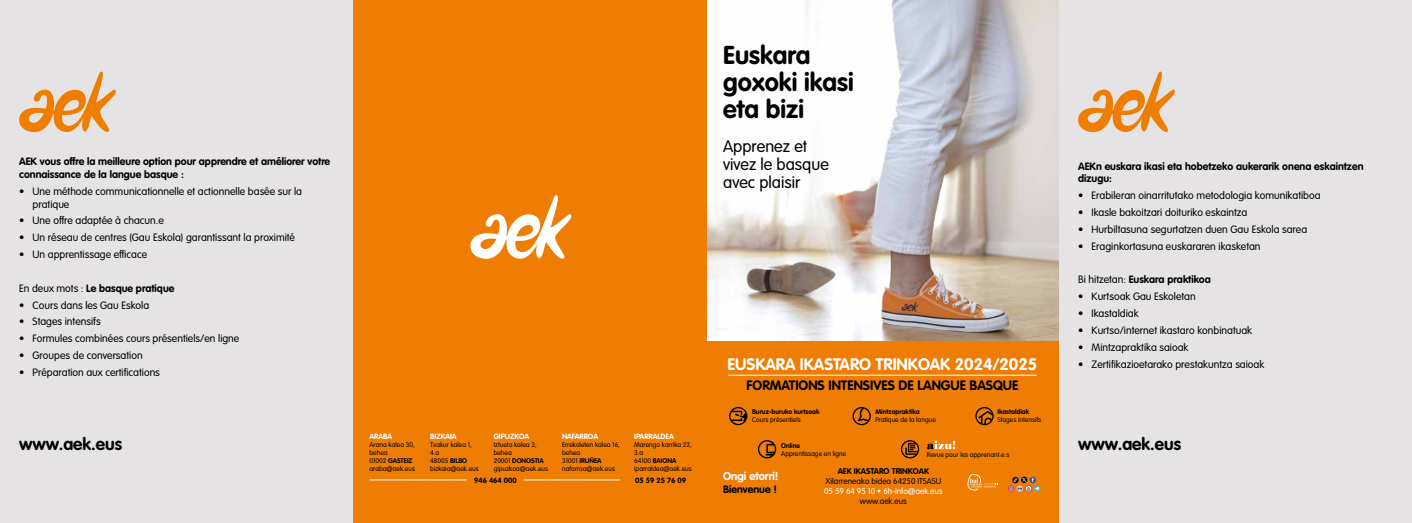
<style>
.page{position:relative;width:1412px;height:523px;background:#fff}
.page>*{position:absolute;margin:0;border:0;box-sizing:border-box;transform-origin:0 0}
.t1{font:700 25.5px/27px "VAG Rounded LT Pro";color:#000}
.t2{font:700 17.25px "VAG Rounded LT Pro";color:#000}
.t3{font:300 16.5px/18px "VAG Rounded LT Pro";color:#000}
.t4{font:700 16.5px "VAG Rounded LT Pro";color:#fff}
.t5{font:700 13.5px "VAG Rounded LT Pro";color:#000}
.t6{font:700 11.25px "VAG Rounded LT Pro";color:#fff}
.t7{font:300 10.5px/12.6px "VAG Rounded LT Pro";color:#000}
.t8{font:700 10.5px/12.6px "VAG Rounded LT Pro";color:#000}
.t9{font:300 8.25px "VAG Rounded LT Pro";color:#000}
.t10{font:300 8.25px "VAG Rounded LT Pro";color:#fff}
.t11{font:700 8.25px "VAG Rounded LT Pro";color:#000}
.t12{font:700 7.5px "VAG Rounded LT Pro";color:#fff}
.t13{font:700 7.5px "VAG Rounded LT Pro";color:#000}
.t14{font:300 6.75px/8.1px "VAG Rounded LT Pro";color:#000}
.t15{font:700 6.75px "VAG Rounded LT Pro";color:#000}
.s1{font-weight:300}
.s2{font-weight:700}
</style>
<div class="page">
<img style="left:706px;top:0;width:352px;height:342px">
<div style="left:0;top:0;width:353px;height:523px;background:#e5e3e3"></div>
<svg style="left:19px;top:72px;width:97px;height:61px"></svg>
<div style="left:353px;top:0;width:353px;height:523px;background:#ef7d04"></div>
<svg style="left:470px;top:195px;width:101px;height:64px"></svg>
<hr style="left:369px;top:480px;width:97px;height:1px;background:#fff">
<hr style="left:523px;top:480px;width:97px;height:1px;background:#fff">
<div style="left:704px;top:342px;width:355px;height:181px;background:#ef7d04"></div>
<hr style="left:728px;top:375px;width:309px;height:1px;background:#fff">
<div style="left:1059px;top:0;width:353px;height:523px;background:#e5e3e3"></div>
<svg style="left:1078px;top:72px;width:97px;height:61px"></svg>
<svg style="left:927px;top:440px;width:28px;height:9px"></svg>
<svg style="left:729px;top:407px;width:18px;height:18px"></svg>
<svg style="left:852px;top:407px;width:19px;height:18px"></svg>
<svg style="left:975px;top:407px;width:18px;height:18px"></svg>
<svg style="left:758px;top:440px;width:18px;height:18px"></svg>
<svg style="left:901px;top:440px;width:18px;height:18px"></svg>
<div style="left:966px;top:470px;width:79px;height:26px;background:#ef7d00"></div>
<svg style="left:967px;top:474px;width:31px;height:17px"></svg>
<div style="left:1034px;top:485px;width:6px;height:7px;background:#48b0d3;border-radius:50%"></div>
<svg style="left:1008px;top:477px;width:31px;height:15px"></svg>
<p class="t8" style="left:19px;top:156px;width:313px">AEK vous offre la meilleure option pour apprendre et améliorer votre connaissance de la langue basque :</p>
<p class="t7" style="left:33px;top:185px;width:271px;text-indent:-14px">• Une méthode communicationnelle et actionnelle basée sur la pratique</p>
<p class="t7" style="left:19px;top:215px;width:146px">• Une offre adaptée à chacun.e</p>
<p class="t7" style="left:19px;top:232px;width:277px">• Un réseau de centres (Gau Eskola) garantissant la proximité</p>
<p class="t7" style="left:19px;top:248px;width:130px">• Un apprentissage efficace</p>
<p class="t8" style="left:19px;top:282px;width:157px"><span class="s1">En deux mots :</span> Le basque pratique</p>
<p class="t7" style="left:19px;top:299px;width:132px">• Cours dans les Gau Eskola</p>
<p class="t7" style="left:19px;top:316px;width:83px">• Stages intensifs</p>
<p class="t7" style="left:19px;top:333px;width:222px">• Formules combinées cours présentiels/en ligne</p>
<p class="t7" style="left:19px;top:350px;width:125px">• Groupes de conversation</p>
<p class="t7" style="left:19px;top:366px;width:142px">• Préparation aux certifications</p>
<h2 class="t2" style="left:19px;top:433px;width:104px">www.aek.eus</h2>
<h1 class="t1" style="left:723px;top:42px;width:132px">Euskara goxoki ikasi eta bizi</h1>
<h3 class="t3" style="left:723px;top:138px;width:107px">Apprenez et vivez le basque avec plaisir</h3>
<p class="t12" style="left:369px;top:432px;width:24px">ARABA</p>
<p class="t14" style="left:369px;top:441px;width:47px">Arana kalea 30, behea<br>01002 <span class="s2">GASTEIZ </span>araba@aek.eus</p>
<p class="t12" style="left:430px;top:432px;width:28px">BIZKAIA</p>
<p class="t14" style="left:430px;top:441px;width:50px">Txakur kalea 1,<br>4.a<br>48005 <span class="s2">BILBO </span>bizkaia@aek.eus</p>
<p class="t12" style="left:494px;top:432px;width:37px">GIPUZKOA</p>
<p class="t14" style="left:494px;top:441px;width:56px">Iztueta kalea 3, behea<br>20001 <span class="s2">DONOSTIA </span>gipuzkoa@aek.eus</p>
<p class="t12" style="left:562px;top:432px;width:37px">NAFARROA</p>
<p class="t14" style="left:562px;top:441px;width:59px">Errekoleten kalea 16, behea<br>31001 <span class="s2">IRUÑEA </span>nafarroa@aek.eus</p>
<p class="t12" style="left:634px;top:432px;width:41px">IPARRALDEA</p>
<p class="t14" style="left:634px;top:441px;width:59px">Marengo karrika 22,<br>3.a<br>64100 <span class="s2">BAIONA </span>iparraldea@aek.eus</p>
<p class="t13" style="left:474px;top:475px;width:44px">946 464 000</p>
<p class="t13" style="left:635px;top:475px;width:52px">05 59 25 76 09</p>
<h3 class="t4" style="left:727px;top:354px;width:311px">EUSKARA IKASTARO TRINKOAK 2024/2025</h3>
<p class="t5" style="left:746px;top:376px;width:273px">FORMATIONS INTENSIVES DE LANGUE BASQUE</p>
<p class="t15" style="left:752px;top:407px;width:69px">Buruz-buruko kurtsoak</p>
<p class="t14" style="left:752px;top:416px;width:50px">Cours présentiels</p>
<p class="t15" style="left:875px;top:407px;width:46px">Mintzapraktika</p>
<p class="t14" style="left:875px;top:416px;width:62px">Pratique de la langue</p>
<p class="t15" style="left:997px;top:407px;width:33px">Ikastaldiak</p>
<p class="t14" style="left:997px;top:416px;width:45px">Stages intensifs</p>
<p class="t15" style="left:781px;top:441px;width:21px">Online</p>
<p class="t14" style="left:781px;top:450px;width:67px">Apprentissage en ligne</p>
<p class="t14" style="left:927px;top:451px;width:84px">Revue pour les apprenant.e.s</p>
<p class="t6" style="left:723px;top:469px;width:57px">Ongi etorri!</p>
<p class="t8" style="left:723px;top:483px;width:55px">Bienvenue !</p>
<p class="t11" style="left:837px;top:466px;width:93px">AEK IKASTARO TRINKOAK</p>
<p class="t9" style="left:825px;top:476px;width:117px">Xilarreneako bidea 64250 ITSASU</p>
<p class="t10" style="left:824px;top:486px;width:120px">05 59 64 95 10 • 6h-info@aek.eus</p>
<p class="t9" style="left:860px;top:496px;width:49px">www.aek.eus</p>
<p class="t8" style="left:1078px;top:160px;width:287px">AEKn euskara ikasi eta hobetzeko aukerarik onena eskaintzen dizugu:</p>
<p class="t7" style="left:1078px;top:189px;width:244px">• Erabileran oinarritutako metodologia komunikatiboa</p>
<p class="t7" style="left:1078px;top:206px;width:171px">• Ikasle bakoitzari doituriko eskaintza</p>
<p class="t7" style="left:1078px;top:223px;width:231px">• Hurbiltasuna segurtatzen duen Gau Eskola sarea</p>
<p class="t7" style="left:1078px;top:240px;width:184px">• Eraginkortasuna euskararen ikasketan</p>
<p class="t8" style="left:1078px;top:273px;width:134px"><span class="s1">Bi hitzetan:</span> Euskara praktikoa</p>
<p class="t7" style="left:1078px;top:291px;width:119px">• Kurtsoak Gau Eskoletan</p>
<p class="t7" style="left:1078px;top:307px;width:62px">• Ikastaldiak</p>
<p class="t7" style="left:1078px;top:324px;width:175px">• Kurtso/internet ikastaro konbinatuak</p>
<p class="t7" style="left:1078px;top:341px;width:112px">• Mintzapraktika saioak</p>
<p class="t7" style="left:1078px;top:358px;width:188px">• Zertifikazioetarako prestakuntza saioak</p>
<h2 class="t2" style="left:1078px;top:433px;width:104px">www.aek.eus</h2>
</div>
